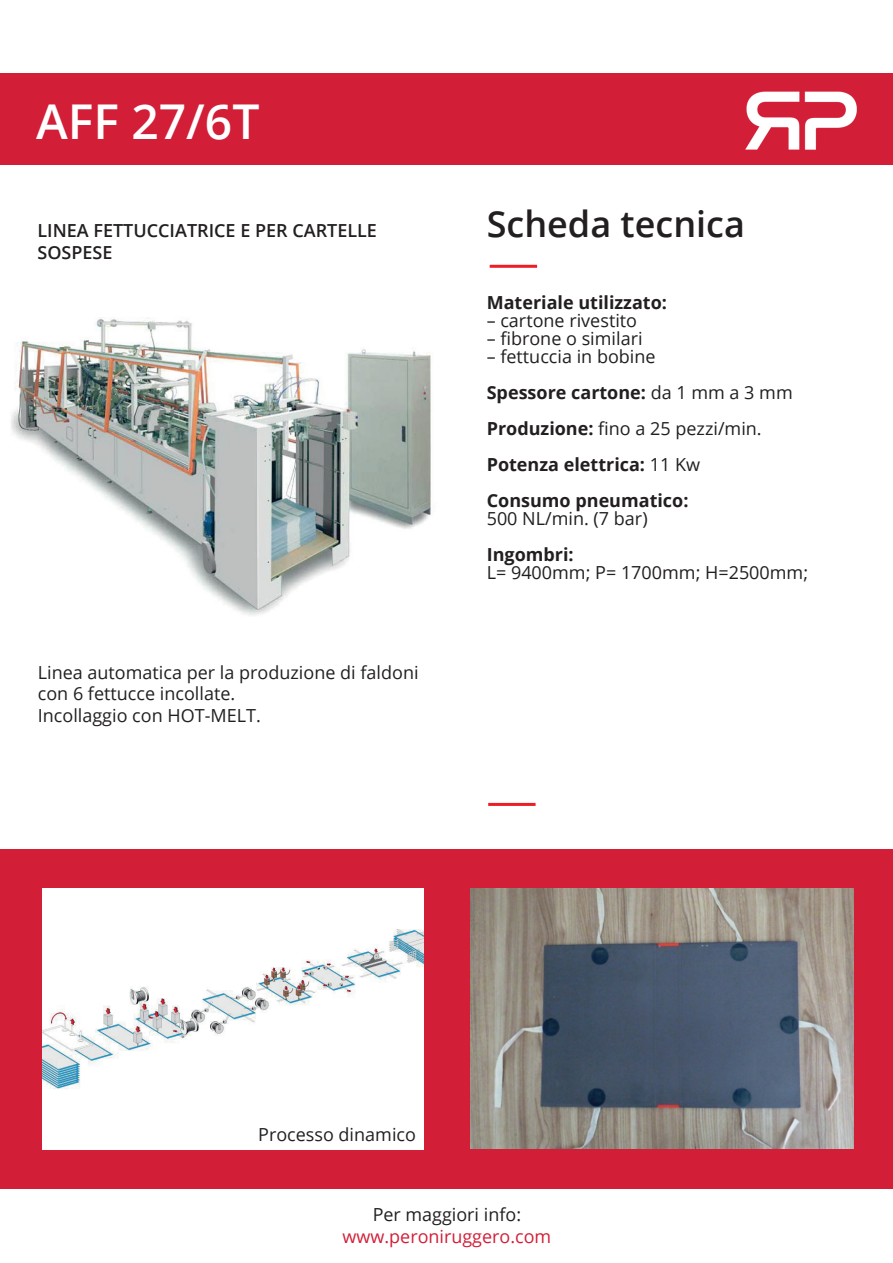
<style>
.page{position:relative;width:893px;height:1263px;background:#fff}
.page>*{position:absolute;margin:0;border:0;box-sizing:border-box;transform-origin:0 0}
.t1{font:600 48px "Open Sans";color:#fff}
.t2{font:600 36px "Open Sans";color:#231f20}
.t3{font:18px/21.6px "Open Sans";color:#231f20}
.t4{font:700 18px/36px "Open Sans";color:#231f20}
.t5{font:600 18px/21.6px "Open Sans";color:#231f20}
.t6{font:18px "Open Sans";color:#d21e37}
.s1{font-weight:400}
</style>
<div class="page">
<div style="left:0;top:74px;width:893px;height:91px;background:#d21e37"></div>
<div style="left:0;top:849px;width:893px;height:339px;background:#d21e37"></div>
<hr style="left:490px;top:265px;width:47px;height:3px;background:#ee1d23">
<hr style="left:488px;top:803px;width:48px;height:3px;background:#ee1d23">
<div style="left:43px;top:889px;width:378px;height:258px;background:#fff"></div>
<img style="left:470px;top:889px;width:383px;height:260px">
<img style="left:42px;top:929px;width:381px;height:198px">
<div style="left:42px;top:1121px;width:38px;height:8px;background:#fff"></div>
<img style="left:11px;top:317px;width:420px;height:299px">
<img style="left:745px;top:91px;width:112px;height:59px">
<h1 class="t1" style="left:36px;top:88px;width:225px">AFF 27/6T</h1>
<p class="t5" style="left:38px;top:219px;width:341px">LINEA FETTUCCIATRICE E PER CARTELLE<br>SOSPESE</p>
<p class="t3" style="left:38px;top:661px;width:382px">Linea automatica per la produzione di faldoni con 6 fettucce incollate.<br>Incollaggio con HOT-MELT.</p>
<h2 class="t2" style="left:487px;top:199px;width:260px">Scheda tecnica</h2>
<p class="t4" style="left:487px;top:284px;width:182px">Materiale utilizzato:</p>
<p class="t3" style="left:487px;top:309px;width:152px">– cartone rivestito</p>
<p class="t3" style="left:487px;top:327px;width:157px">– fibrone o similari</p>
<p class="t4" style="left:487px;top:338px;width:307px"><span class="s1">– fettuccia in bobine<br></span>Spessore cartone: <span class="s1">da 1 mm a 3 mm<br></span>Produzione: <span class="s1">fino a 25 pezzi/min.<br></span>Potenza elettrica: <span class="s1">11 Kw<br></span>Consumo pneumatico:</p>
<p class="t3" style="left:487px;top:507px;width:162px">500 NL/min. (7 bar)</p>
<p class="t4" style="left:487px;top:536px;width:88px">Ingombri:</p>
<p class="t3" style="left:487px;top:561px;width:323px">L= 9400mm; P= 1700mm; H=2500mm;</p>
<p class="t3" style="left:258px;top:1123px;width:159px">Processo dinamico</p>
<p class="t3" style="left:373px;top:1203px;width:150px">Per maggiori info:</p>
<p class="t6" style="left:343px;top:1224px;width:210px">www.peroniruggero.com</p>
</div>
